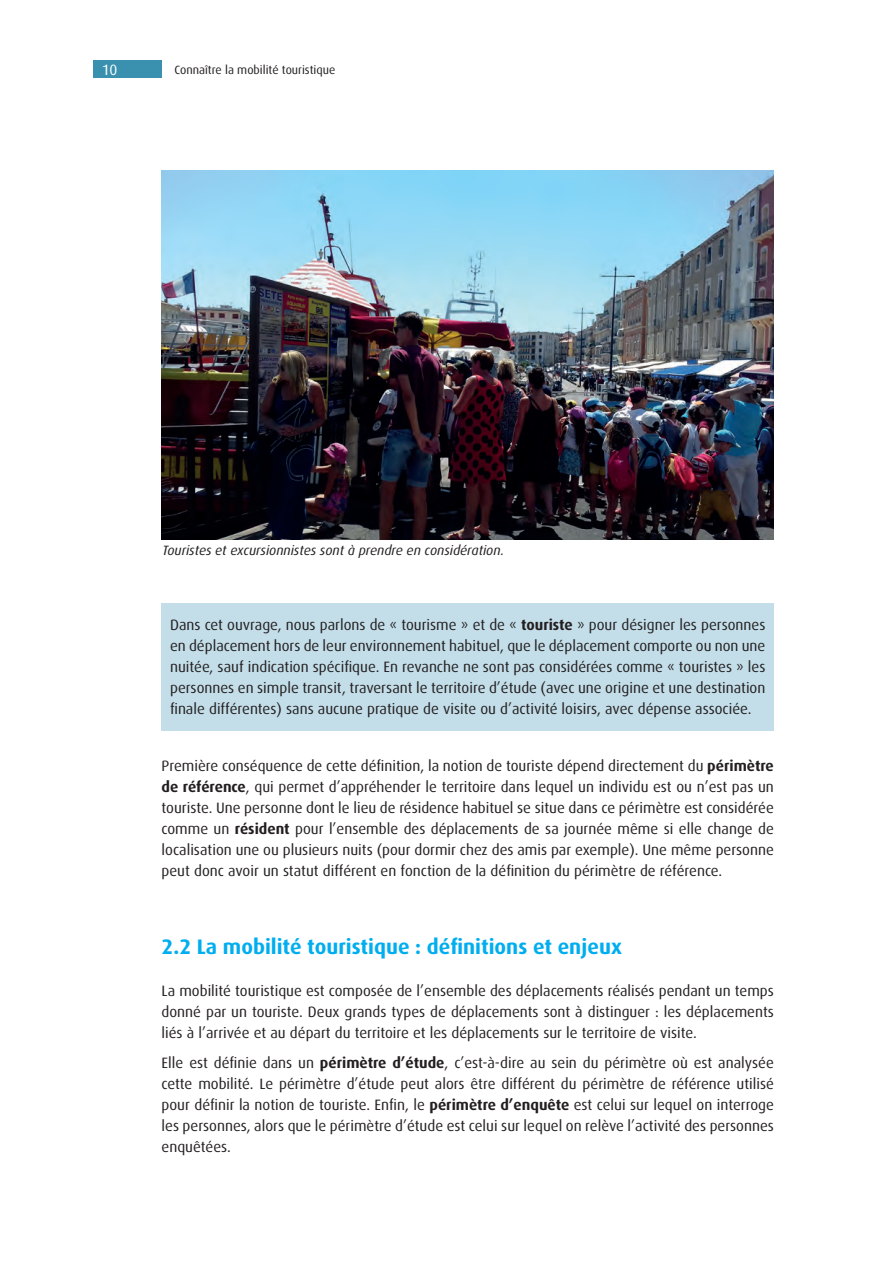
<style>
.page{position:relative;width:893px;height:1263px;background:#fff}
.page>*{position:absolute;margin:0;border:0;box-sizing:border-box;transform-origin:0 0}
.t1{font:700 21px "Dax OT";color:#00aeef}
.t2{font:15px/21px "Dax OT";color:#231f20;text-align:justify}
.t3{font:15px "Dax OT";color:#fff}
.t4{font:italic 13.5px "Dax OT";color:#231f20}
.t5{font:12px "Dax OT";color:#231f20}
.s1{font-weight:700}
</style>
<div class="page">
<div style="left:93px;top:61px;width:69px;height:17px;background:#3991af"></div>
<img style="left:162px;top:170px;width:611px;height:370px">
<div style="left:162px;top:603px;width:612px;height:127px;background:#c3dee9"></div>
<p class="t3" style="left:102px;top:62px;width:17px">10</p>
<p class="t5" style="left:175px;top:63px;width:162px">Connaître la mobilité touristique</p>
<p class="t4" style="left:162px;top:543px;width:343px">Touristes et excursionnistes sont à prendre en considération.</p>
<p class="t2" style="left:170px;top:615px;width:597px">Dans cet ouvrage, nous parlons de « tourisme » et de « <span class="s1">touriste</span> » pour désigner les personnes en déplacement hors de leur environnement habituel, que le déplacement comporte ou non une nuitée, sauf indication spécifique. En revanche ne sont pas considérées comme « touristes » les personnes en simple transit, traversant le territoire d’étude (avec une origine et une destination finale différentes) sans aucune pratique de visite ou d’activité loisirs, avec dépense associée.</p>
<p class="t2" style="left:162px;top:756px;width:614px">Première conséquence de cette définition, la notion de touriste dépend directement du <span class="s1">périmètre de référence</span>, qui permet d’appréhender le territoire dans lequel un individu est ou n’est pas un touriste. Une personne dont le lieu de résidence habituel se situe dans ce périmètre est considérée comme un <span class="s1">résident</span> pour l’ensemble des déplacements de sa journée même si elle change de localisation une ou plusieurs nuits (pour dormir chez des amis par exemple). Une même personne peut donc avoir un statut différent en fonction de la définition du périmètre de référence.</p>
<h1 class="t1" style="left:162px;top:935px;width:462px">2.2 La mobilité touristique : définitions et enjeux</h1>
<p class="t2" style="left:162px;top:981px;width:614px">La mobilité touristique est composée de l’ensemble des déplacements réalisés pendant un temps donné par un touriste. Deux grands types de déplacements sont à distinguer : les déplacements liés à l’arrivée et au départ du territoire et les déplacements sur le territoire de visite.</p>
<p class="t2" style="left:162px;top:1052px;width:614px">Elle est définie dans un <span class="s1">périmètre d’étude</span>, c’est-à-dire au sein du périmètre où est analysée cette mobilité. Le périmètre d’étude peut alors être différent du périmètre de référence utilisé pour définir la notion de touriste. Enfin, le <span class="s1">périmètre d’enquête</span> est celui sur lequel on interroge les personnes, alors que le périmètre d’étude est celui sur lequel on relève l’activité des personnes enquêtées.</p>
</div>
